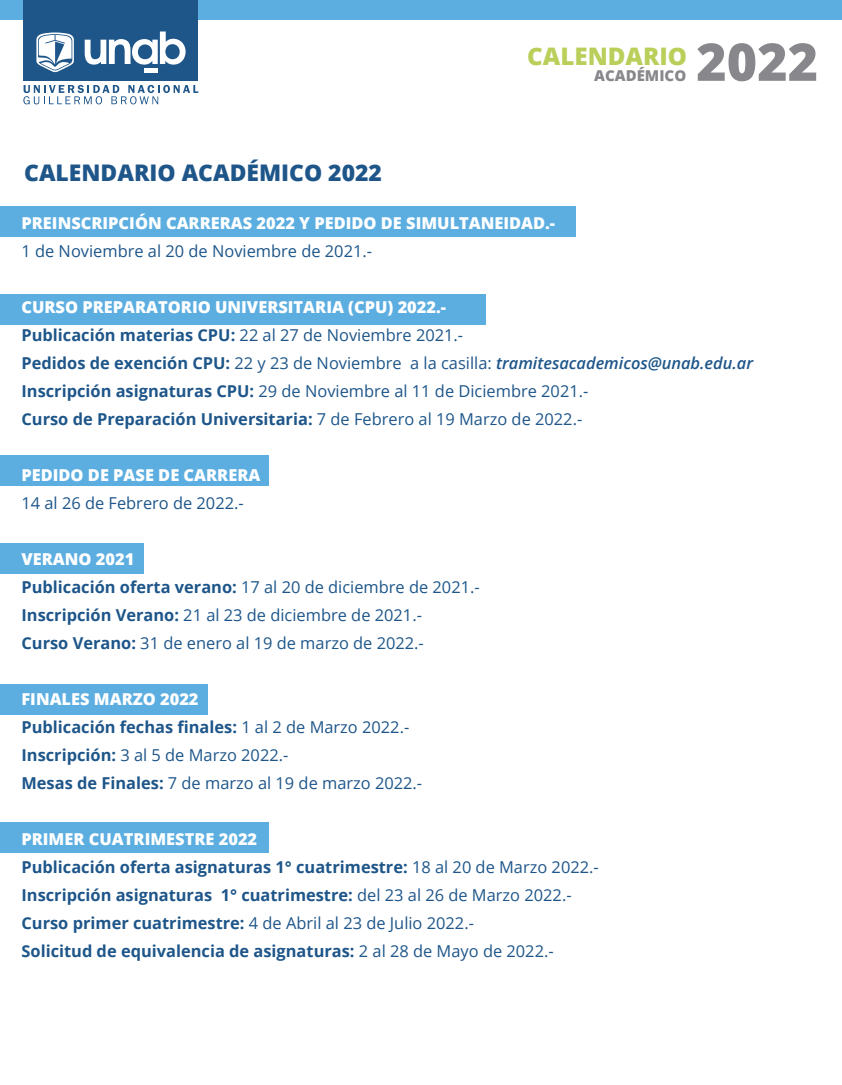
<style>
.page{position:relative;width:842px;height:1085px;background:#fff}
.page>*{position:absolute;margin:0;border:0;box-sizing:border-box;transform-origin:0 0}
.t1{font:800 52px "Open Sans";color:#88888c}
.t2{font:800 24.1px "Open Sans";color:#b9cf5a}
.t3{font:800 22.9px "Open Sans";color:#1e568a}
.t4{font:16.4px/28px "Open Sans";color:#1e568a}
.t5{font:700 16.4px/28px "Open Sans";color:#1e568a}
.t6{font:800 16.4px "Open Sans";color:#fff}
.t7{font:800 15px "Open Sans";color:#88888c}
.s1{font-weight:800;color:#fff}
.s2{font-weight:700}
.s3{font-weight:600;font-style:italic}
.s4{font-weight:400}
</style>
<div class="page">
<div style="left:0;top:206px;width:576px;height:31px;background:#5caee1"></div>
<div style="left:0;top:294px;width:486px;height:31px;background:#5caee1"></div>
<div style="left:0;top:455px;width:268px;height:31px;background:#5caee1"></div>
<div style="left:0;top:543px;width:144px;height:31px;background:#5caee1"></div>
<div style="left:0;top:684px;width:208px;height:31px;background:#5caee1"></div>
<div style="left:0;top:822px;width:268px;height:30px;background:#5caee1"></div>
<div style="left:0;top:0;width:842px;height:19px;background:#5caee1"></div>
<div style="left:24px;top:0;width:174px;height:81px;background:#1e568a"></div>
<svg style="left:85px;top:32px;width:101px;height:33px"></svg>
<hr style="left:145px;top:69px;width:13px;height:4px;background:#fff">
<svg style="left:36px;top:32px;width:38px;height:41px"></svg>
<svg style="left:23px;top:85px;width:175px;height:19px"></svg>
<h2 class="t2" style="left:527px;top:38px;width:161px">CALENDARIO</h2>
<p class="t7" style="left:594px;top:64px;width:94px">ACADÉMICO</p>
<h1 class="t1" style="left:696px;top:22px;width:123px">2022</h1>
<h3 class="t3" style="left:24px;top:155px;width:359px">CALENDARIO ACADÉMICO 2022</h3>
<p class="t6" style="left:21px;top:210px;width:535px">PREINSCRIPCIÓN CARRERAS 2022 Y PEDIDO DE SIMULTANEIDAD.-</p>
<p class="t4" style="left:21px;top:236px;width:352px">1 de Noviembre al 20 de Noviembre de 2021.-</p>
<p class="t4" style="left:21px;top:292px;width:733px"><span class="s1">CURSO PREPARATORIO UNIVERSITARIA (CPU) 2022.-<br></span><span class="s2">Publicación materias CPU:</span> 22 al 27 de Noviembre 2021.-<br><span class="s2">Pedidos de exención CPU:</span> 22 y 23 de Noviembre a la casilla: <span class="s3">tramitesacademicos@unab.edu.ar </span><span class="s2">Inscripción asignaturas CPU:</span> 29 de Noviembre al 11 de Diciembre 2021.-<br><span class="s2">Curso de Preparación Universitaria:</span> 7 de Febrero al 19 Marzo de 2022.-</p>
<p class="t6" style="left:21px;top:462px;width:240px">PEDIDO DE PASE DE CARRERA</p>
<p class="t4" style="left:21px;top:488px;width:224px">14 al 26 de Febrero de 2022.-</p>
<p class="t4" style="left:21px;top:544px;width:460px"><span class="s1">VERANO 2021<br></span><span class="s2">Publicación oferta verano:</span> 17 al 20 de diciembre de 2021.- <span class="s2">Inscripción Verano:</span> 21 al 23 de diciembre de 2021.-<br><span class="s2">Curso Verano:</span> 31 de enero al 19 de marzo de 2022.-</p>
<p class="t4" style="left:21px;top:684px;width:402px"><span class="s1">FINALES MARZO 2022<br></span><span class="s2">Publicación fechas finales:</span> 1 al 2 de Marzo 2022.- <span class="s2">Inscripción:</span> 3 al 5 de Marzo 2022.-<br><span class="s2">Mesas de Finales:</span> 7 de marzo al 19 de marzo 2022.-</p>
<p class="t5" style="left:21px;top:824px;width:579px"><span class="s1">PRIMER CUATRIMESTRE 2022<br></span>Publicación oferta asignaturas 1° cuatrimestre: <span class="s4">18 al 20 de Marzo 2022.- </span>Inscripción asignaturas 1° cuatrimestre: <span class="s4">del 23 al 26 de Marzo 2022.- </span>Curso primer cuatrimestre: <span class="s4">4 de Abril al 23 de Julio 2022.-<br></span>Solicitud de equivalencia de asignaturas: <span class="s4">2 al 28 de Mayo de 2022.-</span></p>
</div>
